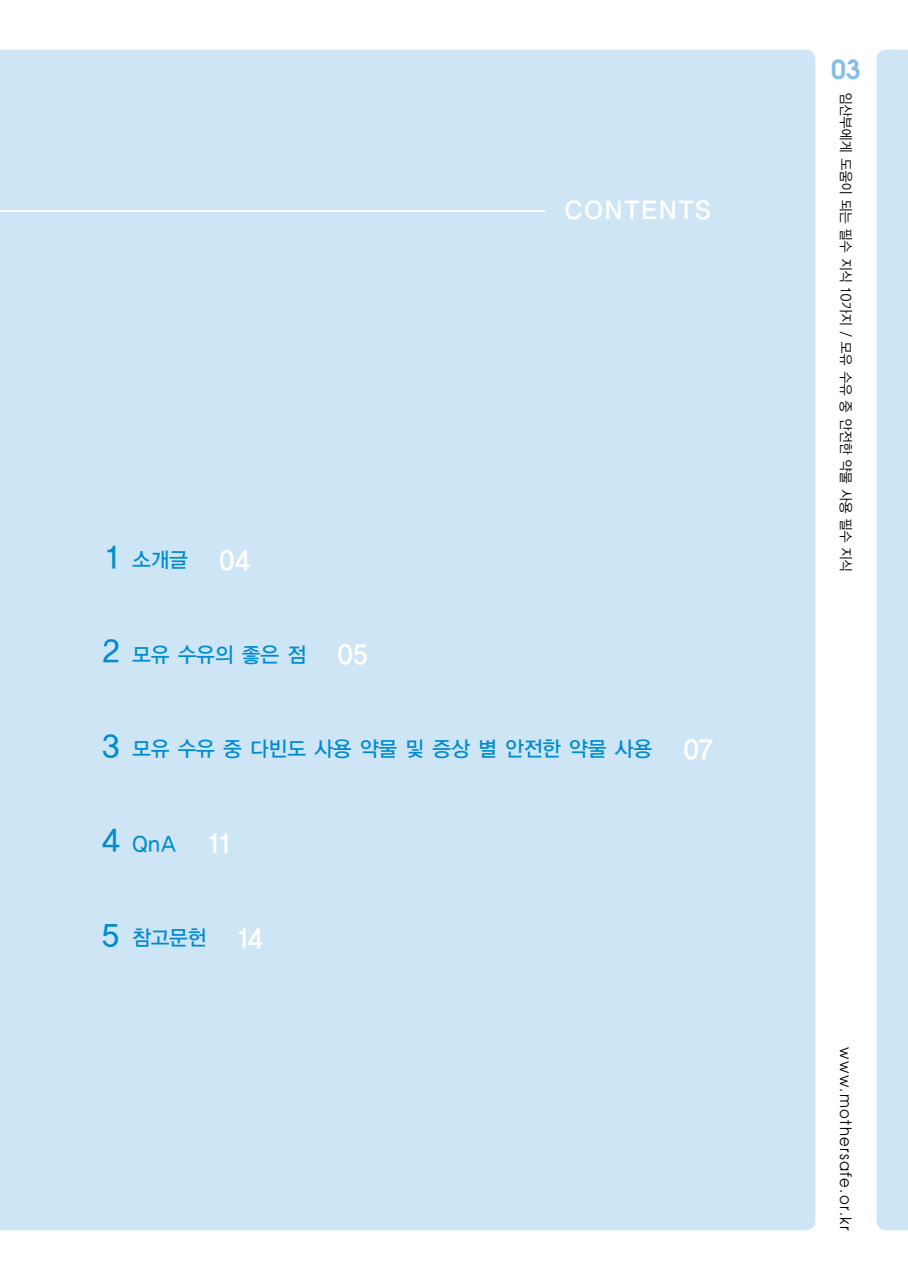
<style>
.page{position:relative;width:908px;height:1280px;background:#fff}
.page>*{position:absolute;margin:0;border:0;box-sizing:border-box;transform-origin:0 0}
.t1{font:29.75px "YGO13";color:#008ccf}
.t2{font:600 26.25px "Avant Garde";color:#83bee8}
.t3{font:24.5px "YGO14";color:#fff}
.t4{font:21px "YGO13";letter-spacing:-.08em;color:#008ccf;scale:.96 1}
.t5{font:15.75px "Avant Garde";letter-spacing:.09em;color:#000;scale:.94 1}
.t6{font:14px "YGO12";letter-spacing:-.08em;color:#000;scale:.93 1}
.s1{font-family:"YGO14";font-size:26.25px;color:#fff}
</style>
<div class="page">
<div style="left:0;top:50px;width:815px;height:1180px;background:#cde5f5"></div>
<div style="left:876px;top:50px;width:32px;height:1180px;background:#cde5f5"></div>
<hr style="left:0;top:210px;width:545px;height:2px;background:#fff">
<p class="t2" style="left:831px;top:52px;width:31px">03</p>
<h1 class="t1" style="left:105px;top:540px;width:18px">1</h1>
<p class="t4" style="left:131px;top:548px;width:126px">소개글 <span class="s1">04</span></p>
<p class="t3" style="left:564px;top:196px;width:149px">CONTENTS</p>
<p class="t6" style="left:853px;top:92px;width:518px;rotate:90deg">임산부에게 도움이 되는 필수 지식 10가지 / 모유 수유 중 안전한 약물 사용 필수 지식</p>
<h1 class="t1" style="left:102px;top:635px;width:22px">2</h1>
<p class="t4" style="left:131px;top:642px;width:249px">모유 수유의 좋은 점 <span class="s1">05</span></p>
<h1 class="t1" style="left:101px;top:729px;width:22px">3</h1>
<p class="t4" style="left:131px;top:737px;width:607px">모유 수유 중 다빈도 사용 약물 및 증상 별 안전한 약물 사용 <span class="s1">07</span></p>
<h1 class="t1" style="left:101px;top:824px;width:22px">4</h1>
<p class="t4" style="left:131px;top:831px;width:106px">QnA <span class="s1">11</span></p>
<h1 class="t1" style="left:101px;top:918px;width:23px">5</h1>
<p class="t4" style="left:131px;top:926px;width:139px">참고문헌 <span class="s1">14</span></p>
<p class="t5" style="left:855px;top:1047px;width:196px;rotate:90deg">www.mothersafe.or.kr</p>
</div>
